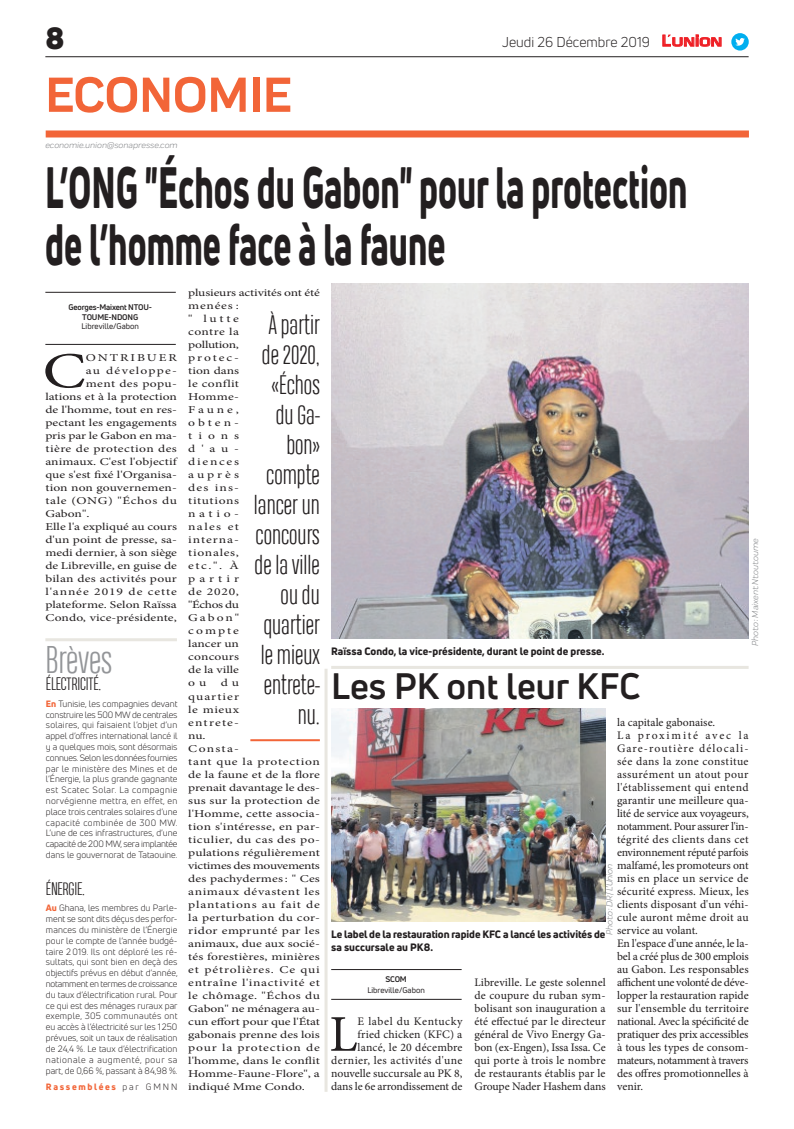
<style>
.page{position:relative;width:794px;height:1129px;background:#fff}
.page>*{position:absolute;margin:0;border:0;box-sizing:border-box;transform-origin:0 0}
.t1{font:800 57px/57px "Uni Neue";color:#231f20;scale:.6 1}
.t2{font:51.5px "Minion Pro";color:#231f20}
.t3{font:700 51px "Praktika";color:#f26538}
.t4{font:50.5px "Minion Pro";color:#231f20;scale:1.29 1}
.t5{font:700 36px "Uni Neue";color:#231f20}
.t6{font:300 36px "Heading Compressed Pro";color:#939598}
.t7{font:900 30px "Uni Neue";color:#231f20}
.t8{font:300 25px/30px "Heading Compressed Pro";color:#231f20;text-align:right}
.t9{font:300 17px "Heading Compressed Pro";letter-spacing:-.01em;color:#231f20}
.t10{font:14px "Uni Neue";color:#231f20}
.t11{font:11.5px/13px "Minion Pro";color:#231f20;text-align:right}
.t12{font:10.5px/13px "Minion Pro";letter-spacing:.01em;color:#231f20;scale:1.29 1}
.t13{font:10.5px/13px "Minion Pro";letter-spacing:.05em;color:#231f20;scale:1.29 1}
.t14{font:800 10.5px/12.6px "Uni Neue";letter-spacing:-.005em;color:#231f20}
.t15{font:10.5px "Minion Pro";letter-spacing:.035em;color:#231f20;scale:1.29 1}
.t16{font:10.5px "Minion Pro";letter-spacing:.07em;color:#231f20;scale:1.29 1}
.t17{font:10.5px "Minion Pro";letter-spacing:.045em;color:#231f20;scale:1.29 1}
.t18{font:10.5px "Minion Pro";letter-spacing:.085em;color:#231f20;scale:1.29 1}
.t19{font:10.5px "Minion Pro";letter-spacing:.03em;color:#231f20;scale:1.29 1}
.t20{font:10.5px "Minion Pro";letter-spacing:.145em;color:#231f20;scale:1.29 1}
.t21{font:9px/10.8px "Uni Neue";letter-spacing:.005em;color:#231f20;text-align:justify}
.t22{font:italic 9px "Praktika";color:#818386}
.t23{font:800 9px "Uni Neue";letter-spacing:.185em;color:#f26538}
.t24{font:700 8px/9.6px "Uni Neue";letter-spacing:-.02em;color:#231f20;text-align:center}
.t25{font:8px "Uni Neue";color:#231f20}
.s1{font-family:"Eurostile";font-weight:600;font-size:14.9px;color:#ee1d23}
.s2{font-family:"Eurostile";font-weight:600;font-size:11.4px;color:#ee1d23}
.s3{font-weight:800;color:#f26538}
.s4{font-weight:400;color:#231f20}
</style>
<div class="page">
<div style="left:46px;top:130px;width:703px;height:7px;background:#f26538"></div>
<hr style="left:45px;top:56px;width:703px;height:1px;background:#231f20">
<svg style="left:662px;top:34px;width:60px;height:13px"></svg>
<div style="left:731px;top:33px;width:17px;height:18px;background:#00aeef;border-radius:50%"></div>
<svg style="left:735px;top:38px;width:10px;height:8px"></svg>
<hr style="left:250px;top:739px;width:70px;height:2px;background:#f26538">
<hr style="left:45px;top:344px;width:131px;height:1px;background:#231f20">
<hr style="left:45px;top:292px;width:131px;height:1px;background:#231f20">
<hr style="left:331px;top:998px;width:130px;height:1px;background:#231f20">
<hr style="left:331px;top:969px;width:130px;height:1px;background:#231f20">
<img style="left:331px;top:708px;width:274px;height:213px">
<hr style="left:331px;top:665px;width:417px;height:3px;background:#e8e6e0">
<hr style="left:45px;top:638px;width:132px;height:3px;background:#e8e6e0">
<img style="left:331px;top:283px;width:417px;height:355px">
<hr style="left:324px;top:668px;width:3px;height:423px;background:#e8e6e0">
<h3 class="t7" style="left:45px;top:17px;width:21px">8</h3>
<h3 class="t3" style="left:45px;top:54px;width:248px">ECONOMIE</h3>
<p class="t22" style="left:45px;top:139px;width:134px">economie.union@sonapresse.com</p>
<p class="t10" style="left:502px;top:33px;width:221px">Jeudi 26 Décembre 2019 <span class="s1">L</span><span class="s2">UNION</span></p>
<h1 class="t1" style="left:45px;top:158px;width:1072px">L’ONG "Échos du Gabon" pour la protection de l’homme face à la faune</h1>
<p class="t24" style="left:69px;top:302px;width:85px">Georges-Maixent NTOU-<br>TOUME-NDONG</p>
<p class="t25" style="left:82px;top:321px;width:59px">Libreville/Gabon</p>
<h3 class="t4" style="left:42px;top:337px;width:35px">C</h3>
<p class="t20" style="left:86px;top:351px;width:72px">ONTRIBUER</p>
<p class="t18" style="left:86px;top:364px;width:72px">au développe-</p>
<p class="t19" style="left:86px;top:377px;width:72px">ment des popu-</p>
<p class="t12" style="left:45px;top:390px;width:103px">lations et à la protection</p>
<p class="t12" style="left:45px;top:403px;width:103px">de l'homme, tout en res-</p>
<p class="t12" style="left:45px;top:416px;width:103px">pectant les engagements</p>
<p class="t12" style="left:45px;top:429px;width:103px">pris par le Gabon en ma-</p>
<p class="t15" style="left:45px;top:442px;width:103px">tière de protection des</p>
<p class="t12" style="left:45px;top:455px;width:103px">animaux. C'est l'objectif</p>
<p class="t12" style="left:45px;top:468px;width:103px">que s'est fixé l'Organisa-</p>
<p class="t12" style="left:45px;top:481px;width:103px">tion non gouvernemen-</p>
<p class="t17" style="left:45px;top:494px;width:103px">tale (ONG) "Échos du</p>
<p class="t12" style="left:45px;top:507px;width:36px">Gabon".</p>
<p class="t12" style="left:45px;top:520px;width:103px">Elle l'a expliqué au cours</p>
<p class="t12" style="left:45px;top:533px;width:103px">d'un point de presse, sa-</p>
<p class="t12" style="left:45px;top:546px;width:104px">medi dernier, à son siège</p>
<p class="t12" style="left:45px;top:559px;width:103px">de Libreville, en guise de</p>
<p class="t12" style="left:45px;top:572px;width:103px">bilan des activités pour</p>
<p class="t16" style="left:45px;top:585px;width:103px">l'année 2019 de cette</p>
<p class="t12" style="left:45px;top:598px;width:103px">plateforme. Selon Raïssa</p>
<p class="t12" style="left:45px;top:611px;width:103px">Condo, vice-présidente,</p>
<h3 class="t6" style="left:45px;top:639px;width:68px">Brèves</h3>
<h3 class="t9" style="left:46px;top:674px;width:57px">ÉLECTRICITÉ.</h3>
<p class="t21" style="left:46px;top:698px;width:133px"><span class="s3">En</span> Tunisie, les compagnies devant construire les 500 MW de centrales solaires, qui faisaient l’objet d’un appel d’offres international lancé il y a quelques mois, sont désormais connues. Selon les données fournies par le ministère des Mines et de l’Énergie, la plus grande gagnante est Scatec Solar. La compagnie norvégienne mettra, en effet, en place trois centrales solaires d’une capacité combinée de 300 MW.<br>L’une de ces infrastructures, d’une capacité de 200 MW, sera implantée dans le gouvernorat de Tataouine.</p>
<h3 class="t9" style="left:46px;top:878px;width:41px">ÉNERGIE.</h3>
<p class="t21" style="left:46px;top:902px;width:133px"><span class="s3">Au</span> Ghana, les membres du Parle&shy;ment se sont dits déçus des perfor&shy;mances du ministère de l’Énergie pour le compte de l’année budgé&shy;taire 2 019. Ils ont déploré les ré&shy;sultats, qui sont bien en deçà des objectifs prévus en début d’année, notamment en termes de croissance du taux d’électrification rural. Pour ce qui est des ménages ruraux par exemple, 305 communautés ont eu accès à l’électricité sur les 1250 prévues, soit un taux de réalisation de 24,4 %. Le taux d’électrification nationale a augmenté, pour sa part, de 0,66 %, passant à 84,98 %.</p>
<p class="t23" style="left:46px;top:1080px;width:133px">Rassemblées <span class="s4">par GMNN</span></p>
<p class="t13" style="left:188px;top:286px;width:104px">plusieurs activités ont été menées :<br>" lutte<br>contre la<br>pollution,<br>protec-<br>tion dans<br>le conflit<br>Homme-<br>Faune,<br>obten-<br>tions<br>d'au-<br>diences<br>auprès<br>des ins-<br>titutions<br>natio-<br>nales et<br>interna-<br>tionales,<br>etc.". À<br>partir<br>de 2020,<br>"Échos du<br>Gabon"<br>compte<br>lancer un<br>concours<br>de la ville<br>o u</p>
<h3 class="t8" style="left:254px;top:312px;width:67px">À partir de 2020, «Échos du Ga&shy;bon» compte lancer un concours de la ville ou du quartier le mieux entrete&shy;nu.</h3>
<p class="t12" style="left:188px;top:676px;width:103px;text-indent:32px">d u<br>quartier<br>le mieux<br>entrete-<br>nu.<br>Consta-<br>tant que la protection de la faune et de la flore prenait davantage le des&shy;sus sur la protection de l'Homme, cette associa&shy;tion s'intéresse, en par&shy;ticulier, du cas des po&shy;pulations régulièrement victimes des mouvements des pachydermes: " Ces animaux dévastent les plantations au fait de la perturbation du cor&shy;ridor emprunté par les animaux, due aux socié&shy;tés forestières, minières et pétrolières. Ce qui entraîne l'inactivité et le chômage. "Échos du<br>Gabon" ne ménagera au&shy;cun effort pour que l'État gabonais prenne des lois pour la protection de l'homme, dans le conflit<br>Homme-Faune-Flore", a indiqué Mme Condo.</p>
<p class="t14" style="left:331px;top:644px;width:275px">Raïssa Condo, la vice-présidente, durant le point de presse.</p>
<h3 class="t5" style="left:331px;top:663px;width:311px">Les PK ont leur KFC</h3>
<p class="t22" style="left:748px;top:646px;width:109px;rotate:-90deg">Photo : Maixent Ntoutoume</p>
<p class="t11" style="left:617px;top:715px;width:133px;text-align:left">la capitale gabonaise.<br>La proximité avec la<br>Gare-routière délocali&shy;sée dans la zone constitue assurément un atout pour l'établissement qui entend garantir une meilleure qua&shy;lité de service aux voyageurs, notamment. Pour assurer l'in&shy;tégrité des clients dans cet environnement réputé parfois malfamé, les promoteurs ont mis en place un service de sécurité express. Mieux, les clients disposant d'un véhi&shy;cule auront même droit au service au volant.<br>En l'espace d'une année, le la&shy;bel a créé plus de 300 emplois au Gabon. Les responsables affichent une volonté de déve&shy;lopper la restauration rapide sur l'ensemble du territoire national. Avec la spécificité de pratiquer des prix accessibles à tous les types de consom&shy;mateurs, notamment à travers des offres promotionnelles à venir.</p>
<p class="t22" style="left:603px;top:934px;width:73px;rotate:-90deg">Photo : DR/ L’Union</p>
<p class="t14" style="left:331px;top:927px;width:276px">Le label de la restauration rapide KFC a lancé les activités de sa succursale au PK8.</p>
<p class="t24" style="left:385px;top:974px;width:23px">SCOM</p>
<p class="t25" style="left:367px;top:984px;width:59px">Libreville/Gabon</p>
<p class="t11" style="left:474px;top:975px;width:133px;text-align:justify">Libreville. Le geste solennel de coupure du ruban sym&shy;bolisant son inauguration a été effectué par le directeur général de Vivo Energy Ga&shy;bon (ex-Engen), Issa Issa. Ce qui porte à trois le nombre de restaurants établis par le Groupe Nader Hashem dans</p>
<p class="t11" style="left:331px;top:1014px;width:133px">E label du Kentucky<br>fried chicken (KFC) a lancé, le 20 décembre dernier, les activités d'une nouvelle succursale au PK 8, dans le 6e arrondissement de</p>
<h2 class="t2" style="left:329px;top:999px;width:30px">L</h2>
</div>
